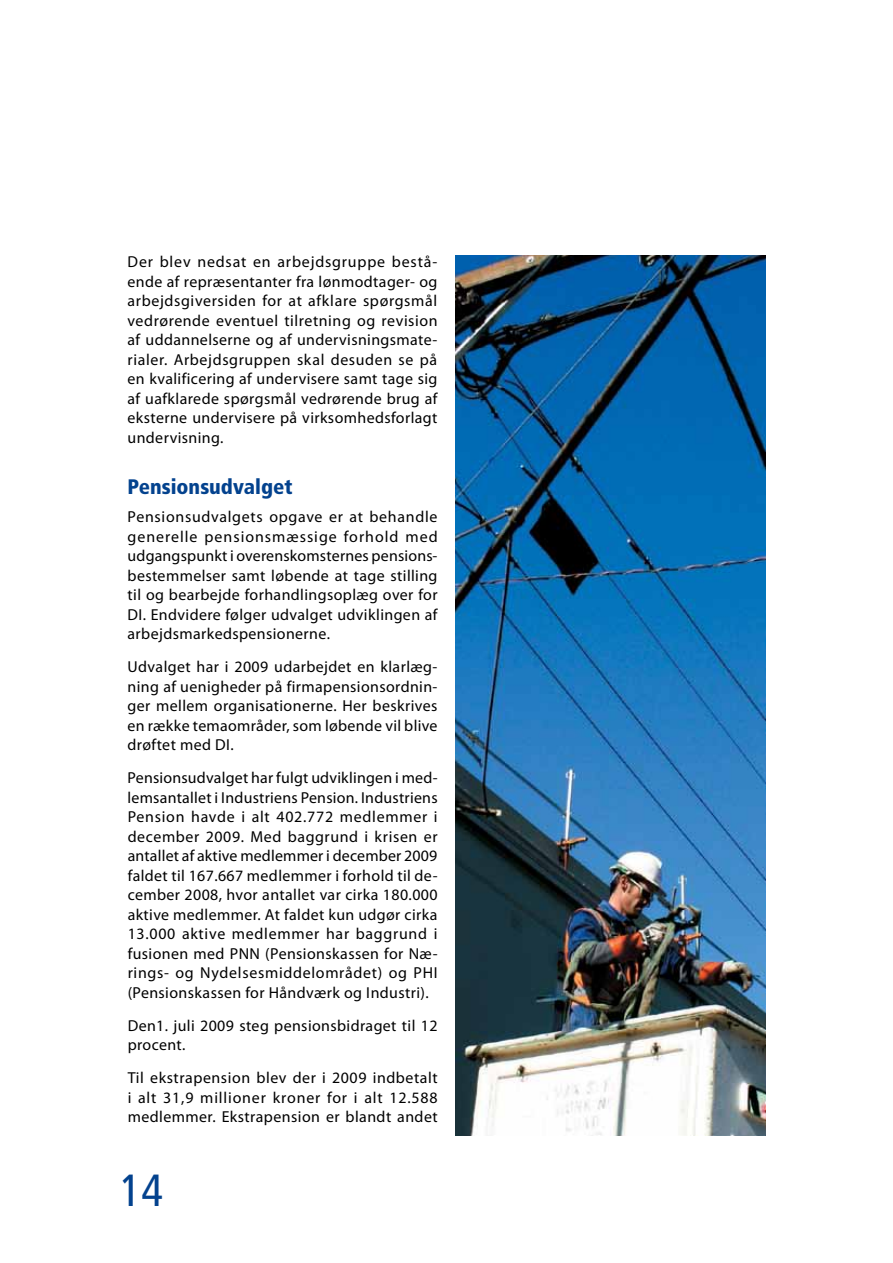
<style>
.page{position:relative;width:893px;height:1263px;background:#fff}
.page>*{position:absolute;margin:0;border:0;box-sizing:border-box;transform-origin:0 0}
.t1{font:condensed 45px "Frutiger";color:#03428e}
.t2{font:900 condensed 21px "Frutiger";color:#03428e}
.t3{font:15.9px/19.5px "Myriad Pro";letter-spacing:.025em;color:#000;text-align:justify}
</style>
<div class="page">
<img style="left:455px;top:255px;width:310px;height:880px">
<p class="t3" style="left:128px;top:252px;width:312px">Der blev nedsat en arbejdsgruppe bestå&shy;ende af repræsentanter fra lønmodtager- og arbejdsgiversiden for at afklare spørgsmål vedrørende eventuel tilretning og revision af uddannelserne og af undervisningsmate&shy;rialer. Arbejdsgruppen skal desuden se på en kvalificering af undervisere samt tage sig af uafklarede spørgsmål vedrørende brug af eksterne undervisere på virksomhedsforlagt undervisning.</p>
<h2 class="t2" style="left:128px;top:474px;width:166px">Pensionsudvalget</h2>
<p class="t3" style="left:128px;top:507px;width:312px">Pensionsudvalgets opgave er at behandle generelle pensionsmæssige forhold med udgangspunkt i overenskomsternes pensions&shy;bestemmelser samt løbende at tage stilling til og bearbejde forhandlingsoplæg over for DI. Endvidere følger udvalget udviklingen af arbejdsmarkedspensionerne.</p>
<p class="t3" style="left:128px;top:657px;width:311px">Udvalget har i 2009 udarbejdet en klarlæg&shy;ning af uenigheder på firmapensionsordnin&shy;ger mellem organisationerne. Her beskrives en række temaområder, som løbende vil blive drøftet med DI.</p>
<p class="t3" style="left:128px;top:768px;width:312px">Pensionsudvalget har fulgt udviklingen i med&shy;lemsantallet i Industriens Pension. Industriens Pension havde i alt 402.772 medlemmer i december 2009. Med baggrund i krisen er antallet af aktive medlemmer i december 2009 faldet til 167.667 medlemmer i forhold til de&shy;cember 2008, hvor antallet var cirka 180.000 aktive medlemmer. At faldet kun udgør cirka 13.000 aktive medlemmer har baggrund i fusionen med PNN (Pensionskassen for Næ&shy;rings- og Nydelsesmiddelområdet) og PHI (Pensionskassen for Håndværk og Industri).</p>
<p class="t3" style="left:128px;top:1015px;width:311px">Den1. juli 2009 steg pensionsbidraget til 12 procent.</p>
<p class="t3" style="left:128px;top:1068px;width:312px">Til ekstrapension blev der i 2009 indbetalt i alt 31,9 millioner kroner for i alt 12.588 medlemmer. Ekstrapension er blandt andet</p>
<h1 class="t1" style="left:120px;top:1164px;width:45px">14</h1>
</div>
